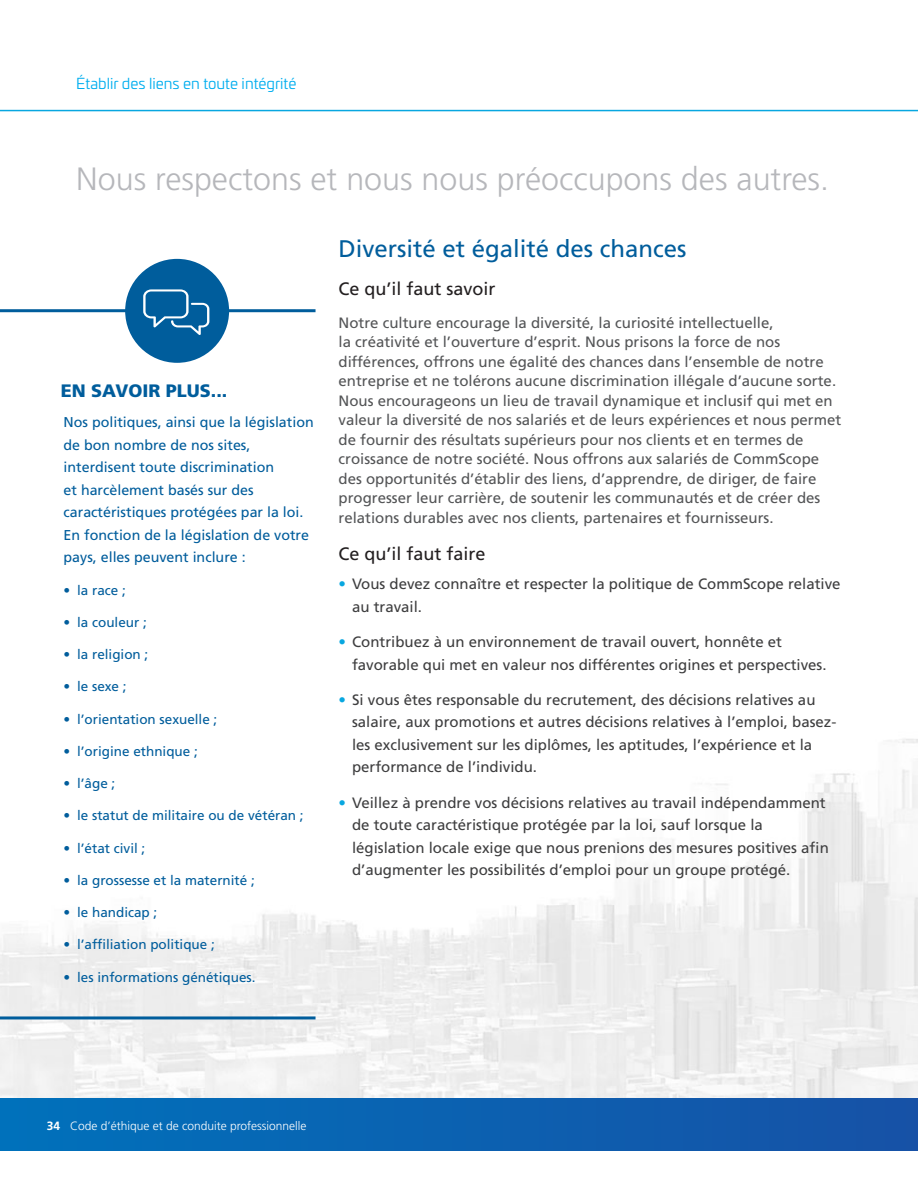
<style>
.page{position:relative;width:918px;height:1188px;background:#fff}
.page>*{position:absolute;margin:0;border:0;box-sizing:border-box;transform-origin:0 0}
.Subheading_-_Level_2{font:300 32.25px "Frutiger LT Pro";color:#b6b7bb}
.Subhead_Level_1{font:24px "Frutiger LT Pro";color:#005d9c}
.Subhead_Level_1-2{font:18px "Frutiger LT Pro";color:#231f20}
.Main_Heading_repeat{font:900 18px "Frutiger LT Pro";color:#005d9c}
.Body_Frutiger_Medium{font:15px/19.5px "Frutiger LT Pro";color:#545557}
.t1{font:15px/22.5px "Frutiger LT Pro";color:#3e3e3f}
.Main_Heading_repeat-2{font:15px "Univia Pro";color:#00aeef}
.Body_Copy{font:14.25px/22.5px "Frutiger LT Pro";color:#005d9c}
.t2{font:13.5px "Frutiger LT Pro";color:#005d9c}
.t3{font:300 12px "Frutiger LT Pro";color:#fff}
.s1{color:#08a7e0}
.s2{font-weight:700}
</style>
<div class="page">
<img style="left:0;top:739px;width:918px;height:360px">
<div style="left:0;top:1099px;width:918px;height:51px;background:linear-gradient(to right,#0071bb,#1751a6)"></div>
<hr style="left:0;top:110px;width:918px;height:1px;background:#08a7e0">
<hr style="left:0;top:1016px;width:316px;height:3px;background:#005d9c">
<hr style="left:0;top:309px;width:316px;height:3px;background:#005d9c">
<div style="left:125px;top:259px;width:104px;height:104px;background:#005d9c;border-radius:50%"></div>
<svg style="left:143px;top:289px;width:66px;height:46px"></svg>
<p class="Main_Heading_repeat-2" style="left:76px;top:72px;width:222px">Établir des liens en toute intégrité</p>
<p class="Subheading_-_Level_2" style="left:76px;top:160px;width:754px">Nous respectons et nous nous préoccupons des autres.</p>
<p class="Main_Heading_repeat" style="left:61px;top:380px;width:168px">EN SAVOIR PLUS...</p>
<p class="Body_Copy" style="left:64px;top:411px;width:252px">Nos politiques, ainsi que la législation de bon nombre de nos sites, interdisent toute discrimination<br>et harcèlement basés sur des caractéristiques protégées par la loi.<br>En fonction de la législation de votre pays, elles peuvent inclure :</p>
<p class="t2" style="left:64px;top:582px;width:64px">• la race ;</p>
<p class="t2" style="left:64px;top:614px;width:85px">• la couleur ;</p>
<p class="t2" style="left:64px;top:646px;width:86px">• la religion ;</p>
<p class="t2" style="left:64px;top:679px;width:65px">• le sexe ;</p>
<p class="t2" style="left:64px;top:711px;width:155px">• l’orientation sexuelle ;</p>
<p class="t2" style="left:64px;top:743px;width:136px">• l’origine ethnique ;</p>
<p class="t2" style="left:64px;top:775px;width:53px">• l’âge ;</p>
<p class="t2" style="left:64px;top:808px;width:242px">• le statut de militaire ou de vétéran ;</p>
<p class="t2" style="left:64px;top:840px;width:83px">• l’état civil ;</p>
<p class="t2" style="left:64px;top:872px;width:193px">• la grossesse et la maternité ;</p>
<p class="t2" style="left:64px;top:904px;width:95px">• le handicap ;</p>
<p class="t2" style="left:64px;top:937px;width:153px">• l’affiliation politique ;</p>
<p class="t2" style="left:64px;top:969px;width:194px">• les informations génétiques.</p>
<p class="Subhead_Level_1" style="left:339px;top:235px;width:350px">Diversité et égalité des chances</p>
<p class="Subhead_Level_1-2" style="left:339px;top:278px;width:159px">Ce qu’il faut savoir</p>
<p class="Body_Frutiger_Medium" style="left:339px;top:313px;width:504px">Notre culture encourage la diversité, la curiosité intellectuelle,<br>la créativité et l’ouverture d’esprit. Nous prisons la force de nos différences, offrons une égalité des chances dans l’ensemble de notre entreprise et ne tolérons aucune discrimination illégale d’aucune sorte.<br>Nous encourageons un lieu de travail dynamique et inclusif qui met en valeur la diversité de nos salariés et de leurs expériences et nous permet de fournir des résultats supérieurs pour nos clients et en termes de croissance de notre société. Nous offrons aux salariés de CommScope des opportunités d’établir des liens, d’apprendre, de diriger, de faire progresser leur carrière, de soutenir les communautés et de créer des relations durables avec nos clients, partenaires et fournisseurs.</p>
<p class="Subhead_Level_1-2" style="left:339px;top:543px;width:149px">Ce qu’il faut faire</p>
<p class="t1" style="left:352px;top:573px;width:490px;text-indent:-14px"><span class="s1">•</span> Vous devez connaître et respecter la politique de CommScope relative au travail.</p>
<p class="t1" style="left:352px;top:631px;width:476px;text-indent:-14px"><span class="s1">•</span> Contribuez à un environnement de travail ouvert, honnête et favorable qui met en valeur nos différentes origines et perspectives.</p>
<p class="t1" style="left:352px;top:688px;width:486px;text-indent:-14px"><span class="s1">•</span> Si vous êtes responsable du recrutement, des décisions relatives au salaire, aux promotions et autres décisions relatives à l’emploi, basez&shy;les exclusivement sur les diplômes, les aptitudes, l’expérience et la performance de l’individu.</p>
<p class="t1" style="left:352px;top:791px;width:478px;text-indent:-14px"><span class="s1">•</span> Veillez à prendre vos décisions relatives au travail indépendamment de toute caractéristique protégée par la loi, sauf lorsque la législation locale exige que nous prenions des mesures positives afin d’augmenter les possibilités d’emploi pour un groupe protégé.</p>
<p class="t3" style="left:47px;top:1118px;width:261px"><span class="s2">34</span> Code d’éthique et de conduite professionnelle</p>
</div>
